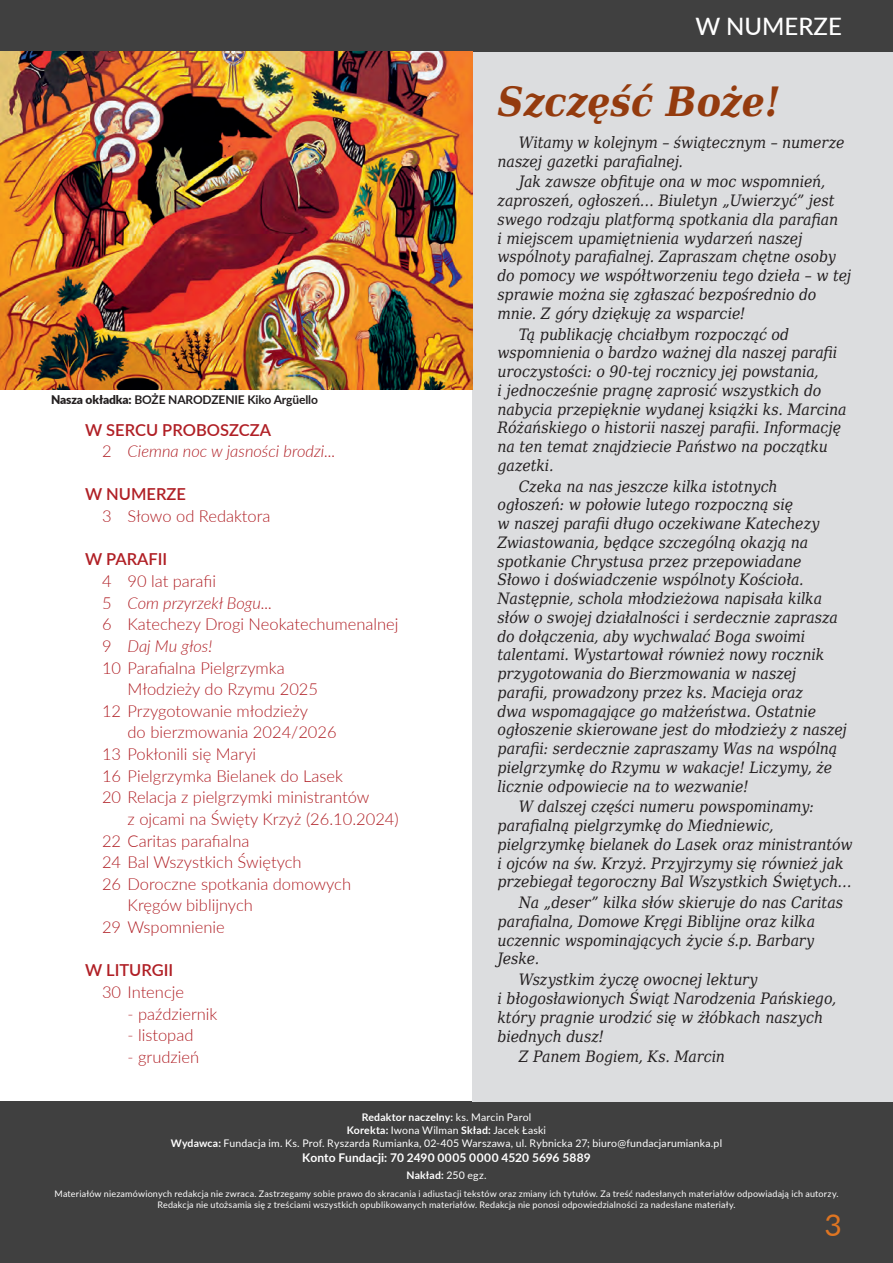
<style>
.page{position:relative;width:893px;height:1263px;background:#fff}
.page>*{position:absolute;margin:0;border:0;box-sizing:border-box;transform-origin:0 0}
.t1{font:italic 700 40.5px "DejaVu Serif Condensed";color:#943b0e}
.t2{font:30px "Lato";color:#de7522}
.t3{font:500 24px "Lato";color:#fff}
.t4{font:300 16.5px "Lato";color:#b01f25}
.t5{font:italic 300 16.5px "Lato";color:#b01f25}
.t6{font:600 16.5px "Lato";color:#b01f25}
.t7{font:italic 15.75px/18.8px "DejaVu Serif Condensed";letter-spacing:-.005em;color:#231f20}
.t8{font:700 12px "Lato";letter-spacing:.01em;color:#fff}
.t9{font:700 12px "Lato";letter-spacing:-.01em;color:#231f20}
.t10{font:10.5px "Lato";letter-spacing:.015em;color:#fff}
.t11{font:700 10.5px "Lato";letter-spacing:.02em;color:#fff}
.t12{font:9px "Lato";letter-spacing:.02em;color:#fff}
.s1{font-weight:900}
.s2{font-style:normal}
.s3{font-weight:400}
.s4{font-weight:700}
</style>
<div class="page">
<div style="left:0;top:1101px;width:893px;height:162px;background:#404040"></div>
<div style="left:472px;top:51px;width:421px;height:1050px;background:#dcdddf"></div>
<div style="left:0;top:0;width:893px;height:51px;background:#404040"></div>
<img style="left:0;top:51px;width:472px;height:338px">
<p class="t9" style="left:51px;top:391px;width:268px"><span class="s1">Nasza okładka:</span> BOŻE NARODZENIE Kiko Argüello</p>
<p class="t6" style="left:85px;top:418px;width:187px">W SERCU PROBOSZCZA</p>
<p class="t5" style="left:102px;top:440px;width:235px"><span class="s2">2</span> Ciemna noc w jasności brodzi...</p>
<p class="t6" style="left:85px;top:482px;width:102px">W NUMERZE</p>
<p class="t4" style="left:102px;top:505px;width:170px">3 Słowo od Redaktora</p>
<p class="t6" style="left:85px;top:547px;width:84px">W PARAFII</p>
<p class="t4" style="left:102px;top:570px;width:115px">4 90 lat parafii</p>
<p class="t5" style="left:102px;top:591px;width:172px"><span class="s2">5</span> Com przyrzekł Bogu...</p>
<p class="t4" style="left:102px;top:613px;width:298px">6 Katechezy Drogi Neokatechumenalnej</p>
<p class="t5" style="left:102px;top:634px;width:112px"><span class="s2">9</span> Daj Mu głos!</p>
<p class="t4" style="left:102px;top:656px;width:184px">10 Parafialna Pielgrzymka</p>
<p class="t4" style="left:128px;top:678px;width:192px">Młodzieży do Rzymu 2025</p>
<p class="t4" style="left:102px;top:699px;width:207px">12 Przygotowanie młodzieży</p>
<p class="t4" style="left:128px;top:721px;width:211px">do bierzmowania 2024/2026</p>
<p class="t4" style="left:102px;top:743px;width:156px">13 Pokłonili się Maryi</p>
<p class="t4" style="left:102px;top:764px;width:243px">16 Pielgrzymka Bielanek do Lasek</p>
<p class="t4" style="left:102px;top:786px;width:269px">20 Relacja z pielgrzymki ministrantów</p>
<p class="t4" style="left:128px;top:807px;width:273px">z ojcami na Święty Krzyż (26.10.2024)</p>
<p class="t4" style="left:102px;top:829px;width:149px">22 Caritas parafialna</p>
<p class="t4" style="left:102px;top:851px;width:201px">24 Bal Wszystkich Świętych</p>
<p class="t4" style="left:102px;top:872px;width:251px">26 Doroczne spotkania domowych</p>
<p class="t4" style="left:128px;top:894px;width:127px">Kręgów biblijnych</p>
<p class="t4" style="left:102px;top:916px;width:124px">29 Wspomnienie</p>
<p class="t6" style="left:85px;top:958px;width:90px">W LITURGII</p>
<p class="t4" style="left:102px;top:980px;width:83px">30 Intencje</p>
<p class="t4" style="left:128px;top:1002px;width:91px">- październik</p>
<p class="t4" style="left:128px;top:1024px;width:67px">- listopad</p>
<p class="t4" style="left:128px;top:1045px;width:73px">- grudzień</p>
<p class="t3" style="left:695px;top:9px;width:148px">W NUMERZE</p>
<p class="t1" style="left:497px;top:69px;width:285px">Szczęść Boże!</p>
<p class="t7" style="left:497px;top:132px;width:348px;text-indent:21px">Witamy w kolejnym – świątecznym – numerze naszej gazetki parafialnej.</p>
<p class="t7" style="left:497px;top:172px;width:355px;text-indent:21px">Jak zawsze obfituje ona w moc wspomnień, zaproszeń, ogłoszeń… Biuletyn „Uwierzyć” jest swego rodzaju platformą spotkania dla parafian<br>i miejscem upamiętnienia wydarzeń naszej wspólnoty parafialnej. Zapraszam chętne osoby do pomocy we współtworzeniu tego dzieła – w tej sprawie można się zgłaszać bezpośrednio do mnie. Z góry dziękuję za wsparcie!</p>
<p class="t7" style="left:497px;top:324px;width:350px;text-indent:21px">Tą publikację chciałbym rozpocząć od wspomnienia o bardzo ważnej dla naszej parafii uroczystości: o 90-tej rocznicy jej powstania,<br>i jednocześnie pragnę zaprosić wszystkich do nabycia przepięknie wydanej książki ks. Marcina Różańskiego o historii naszej parafii. Informację na ten temat znajdziecie Państwo na początku gazetki.</p>
<p class="t7" style="left:497px;top:476px;width:351px;text-indent:21px">Czeka na nas jeszcze kilka istotnych ogłoszeń: w połowie lutego rozpoczną się<br>w naszej parafii długo oczekiwane Katechezy Zwiastowania, będące szczególną okazją na spotkanie Chrystusa przez przepowiadane Słowo i doświadczenie wspólnoty Kościoła.<br>Następnie, schola młodzieżowa napisała kilka słów o swojej działalności i serdecznie zaprasza do dołączenia, aby wychwalać Boga swoimi talentami. Wystartował również nowy rocznik przygotowania do Bierzmowania w naszej parafii, prowadzony przez ks. Macieja oraz<br>dwa wspomagające go małżeństwa. Ostatnie ogłoszenie skierowane jest do młodzieży z naszej parafii: serdecznie zapraszamy Was na wspólną pielgrzymkę do Rzymu w wakacje! Liczymy, że licznie odpowiecie na to wezwanie!</p>
<p class="t7" style="left:497px;top:797px;width:357px;text-indent:21px">W dalszej części numeru powspominamy: parafialną pielgrzymkę do Miedniewic, pielgrzymkę bielanek do Lasek oraz ministrantów i ojców na św. Krzyż. Przyjrzymy się również jak przebiegał tegoroczny Bal Wszystkich Świętych…</p>
<p class="t7" style="left:497px;top:893px;width:347px;text-indent:21px">Na „deser” kilka słów skieruje do nas Caritas parafialna, Domowe Kręgi Biblijne oraz kilka uczennic wspominających życie ś.p. Barbary Jeske.</p>
<p class="t7" style="left:497px;top:970px;width:340px;text-indent:21px">Wszystkim życzę owocnej lektury<br>i błogosławionych Świąt Narodzenia Pańskiego, który pragnie urodzić się w żłóbkach naszych biednych dusz!</p>
<p class="t7" style="left:519px;top:1047px;width:208px">Z Panem Bogiem, Ks. Marcin</p>
<p class="t11" style="left:362px;top:1109px;width:171px">Redaktor naczelny: <span class="s3">ks. Marcin Parol</span></p>
<p class="t10" style="left:347px;top:1122px;width:201px"><span class="s4">Korekta:</span> Iwona Wilman <span class="s4">Skład:</span> Jacek Łaski</p>
<p class="t10" style="left:171px;top:1136px;width:553px"><span class="s4">Wydawca:</span> Fundacja im. Ks. Prof. Ryszarda Rumianka, 02-405 Warszawa, ul. Rybnicka 27; biuro@fundacjarumianka.pl</p>
<p class="t8" style="left:302px;top:1149px;width:290px">Konto Fundacji: 70 2490 0005 0000 4520 5696 5889</p>
<p class="t11" style="left:406px;top:1167px;width:81px">Nakład: <span class="s3">250 egz.</span></p>
<p class="t12" style="left:54px;top:1187px;width:785px">Materiałów niezamówionych redakcja nie zwraca. Zastrzegamy sobie prawo do skracania i adiustacji tekstów oraz zmiany ich tytułów. Za treść nadesłanych materiałów odpowiadają ich autorzy.</p>
<p class="t12" style="left:157px;top:1198px;width:580px">Redakcja nie utożsamia się z treściami wszystkich opublikowanych materiałów. Redakcja nie ponosi odpowiedzialności za nadesłane materiały.</p>
<p class="t2" style="left:824px;top:1204px;width:19px">3</p>
</div>
